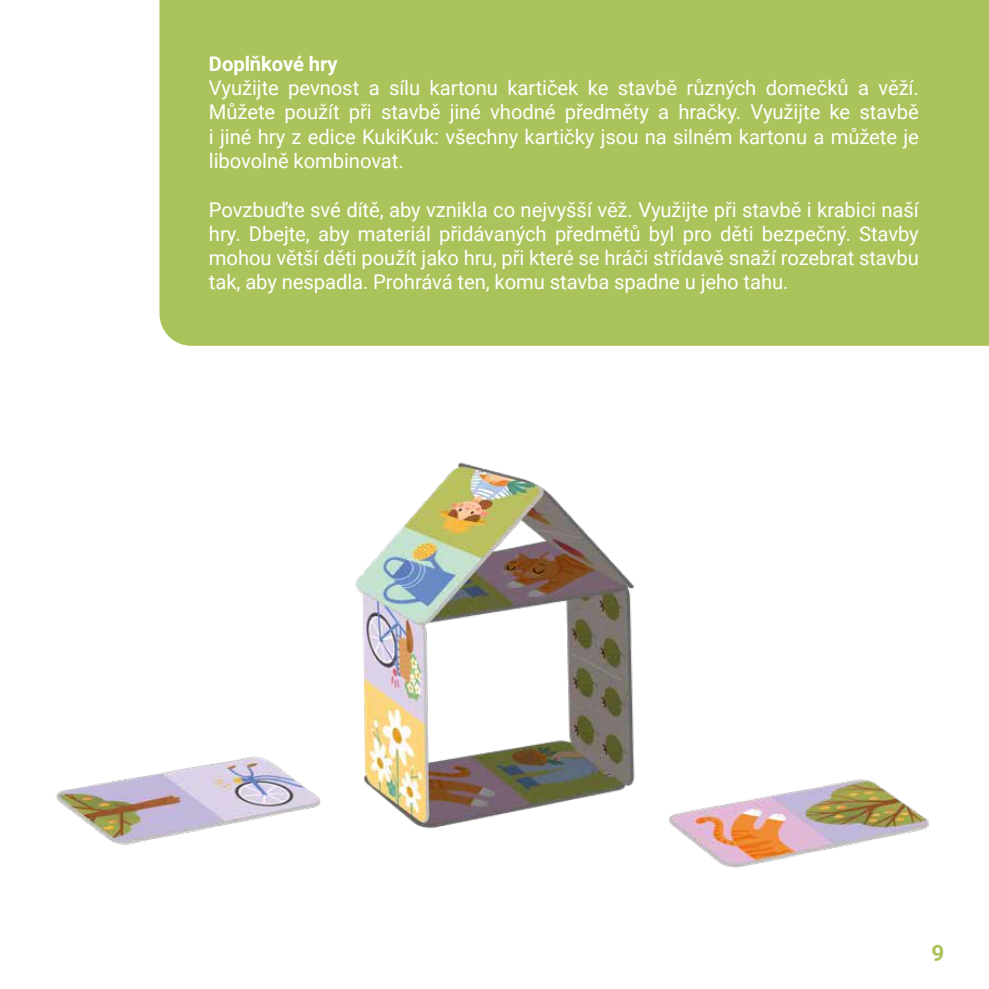
<style>
.page{position:relative;width:989px;height:989px;background:#fff}
.page>*{position:absolute;margin:0;border:0;box-sizing:border-box;transform-origin:0 0}
.t1{font:700 22.5px "Roboto";color:#aac35a}
.t2{font:20.25px/24.3px "Roboto";letter-spacing:-.005em;color:#fff;text-align:justify}
.t3{font:700 20.25px "Roboto";letter-spacing:-.005em;color:#fff}
</style>
<div class="page">
<div style="left:159px;top:0;width:830px;height:346px;background:#aac35a"></div>
<img style="left:56px;top:462px;width:873px;height:406px">
<p class="t3" style="left:209px;top:49px;width:130px">Doplňkové hry</p>
<p class="t2" style="left:209px;top:75px;width:711px">Využijte pevnost a sílu kartonu kartiček ke stavbě různých domečků a věží.<br>Můžete použít při stavbě jiné vhodné předměty a hračky. Využijte ke stavbě i jiné hry z edice KukiKuk: všechny kartičky jsou na silném kartonu a můžete je libovolně kombinovat.</p>
<p class="t2" style="left:209px;top:196px;width:711px">Povzbuďte své dítě, aby vznikla co nejvyšší věž. Využijte při stavbě i krabici naší hry. Dbejte, aby materiál přidávaných předmětů byl pro děti bezpečný. Stavby mohou větší děti použít jako hru, při které se hráči střídavě snaží rozebrat stavbu tak, aby nespadla. Prohrává ten, komu stavba spadne u jeho tahu.</p>
<p class="t1" style="left:931px;top:937px;width:14px">9</p>
</div>
